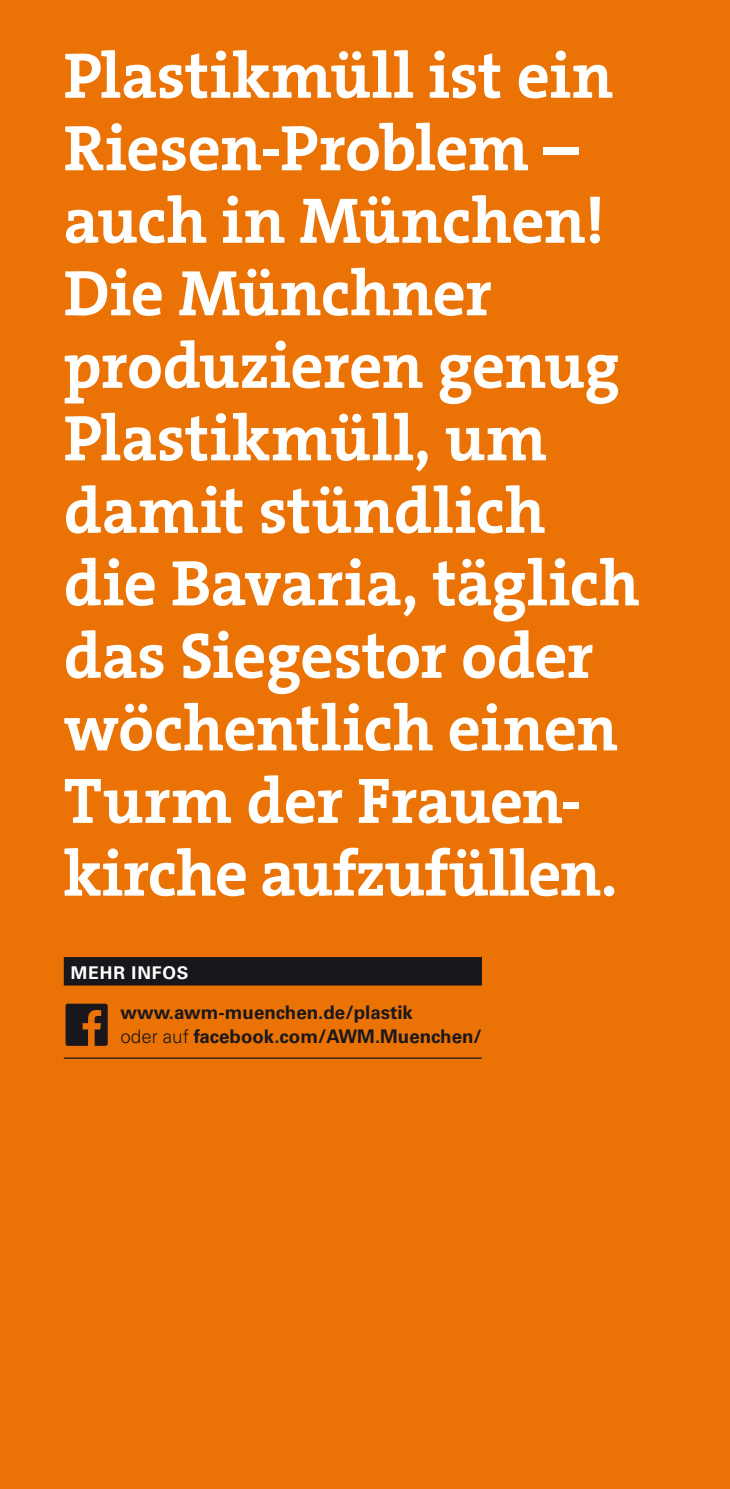
<style>
.page{position:relative;width:730px;height:1489px;background:#fff}
.page>*{position:absolute;margin:0;border:0;box-sizing:border-box;transform-origin:0 0}
.t1{font:65px/72.5px "The Serif HP7 Bld";letter-spacing:-.005em;color:#fff}
.t2{font:700 18.75px/23.8px "Univers LT Std";color:#1a171c}
.t3{font:700 17.5px "Univers LT Std";letter-spacing:.05em;color:#fff}
.s1{font-weight:300}
</style>
<div class="page">
<div style="left:0;top:0;width:730px;height:1488px;background:#eb7305"></div>
<svg style="left:66px;top:1003px;width:42px;height:42px"></svg>
<div style="left:64px;top:957px;width:418px;height:28px;background:#1a171c"></div>
<hr style="left:64px;top:1057px;width:418px;height:1px;background:#1a171c">
<p class="t1" style="left:64px;top:39px;width:577px">Plastikmüll ist ein<br>Riesen-Problem – auch in München!<br>Die Münchner produzieren genug<br>Plastikmüll, um damit stündlich die Bavaria, täglich das Siegestor oder wöchentlich einen<br>Turm der Frauen&shy;kirche aufzufüllen.</p>
<p class="t3" style="left:71px;top:962px;width:119px">MEHR INFOS</p>
<p class="t2" style="left:120px;top:1000px;width:363px">www.awm-muenchen.de/plastik<br><span class="s1">oder auf</span> facebook.com/AWM.Muenchen/</p>
</div>
